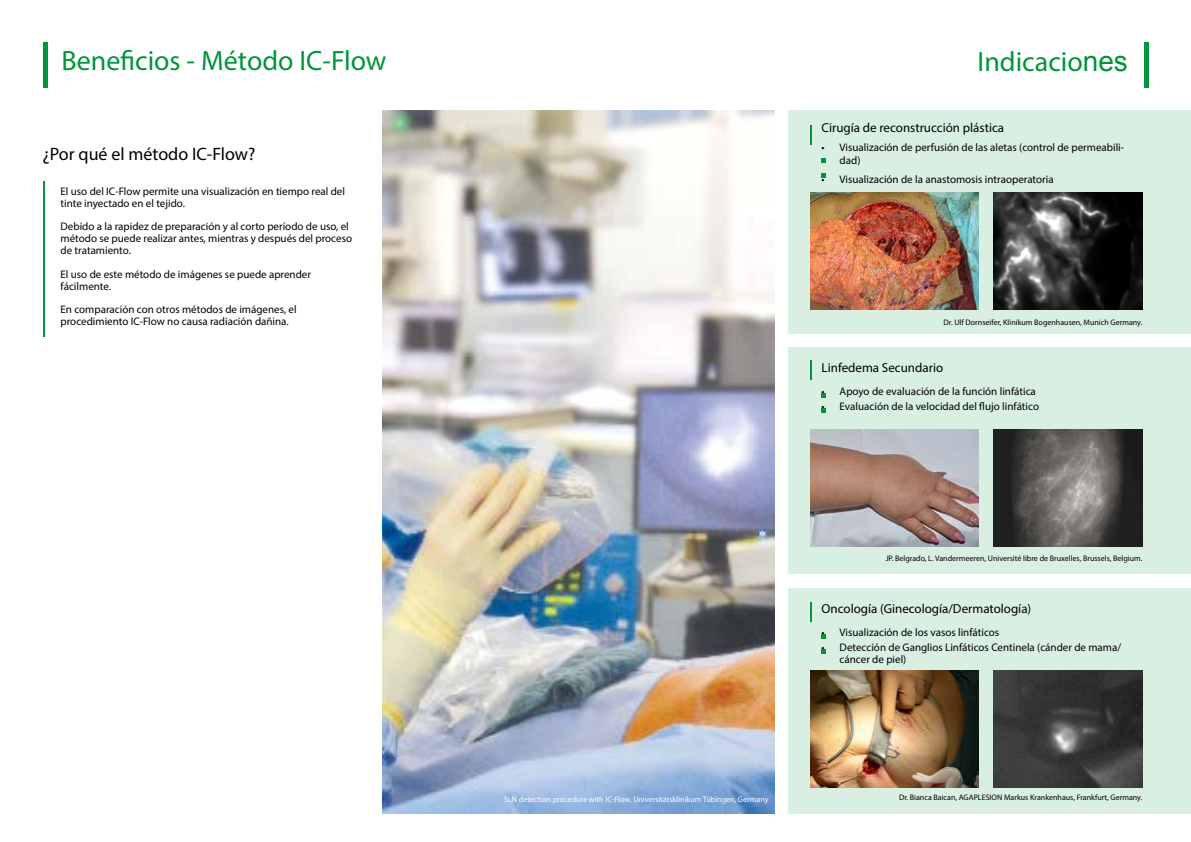
<style>
.page{position:relative;width:1191px;height:842px;background:#fff}
.page>*{position:absolute;margin:0;border:0;box-sizing:border-box;transform-origin:0 0}
.t1{font:28px "Myriad Pro";color:#00953a}
.t2{font:18px "Myriad Pro";color:#000}
.t3{font:13px "Myriad Pro";color:#000}
.t4{font:11px/12px "Myriad Pro";color:#000}
.t5{font:8px "Myriad Pro";color:#000}
.t6{font:8px "Myriad Pro";color:#fff}
.s1{font-family:"Arial"}
</style>
<div class="page">
<img style="left:383px;top:110px;width:391px;height:704px">
<div style="left:788px;top:110px;width:403px;height:224px;background:#d9efe1"></div>
<svg style="left:821px;top:158px;width:4px;height:5px"></svg>
<svg style="left:821px;top:173px;width:4px;height:5px"></svg>
<img style="left:810px;top:192px;width:168px;height:118px">
<img style="left:993px;top:192px;width:149px;height:118px">
<div style="left:788px;top:347px;width:403px;height:226px;background:#d9efe1"></div>
<hr style="left:810px;top:360px;width:2px;height:20px;background:#00953a">
<svg style="left:821px;top:393px;width:4px;height:4px"></svg>
<svg style="left:821px;top:408px;width:4px;height:4px"></svg>
<img style="left:810px;top:429px;width:168px;height:118px">
<img style="left:993px;top:429px;width:149px;height:118px">
<div style="left:788px;top:588px;width:403px;height:226px;background:#d9efe1"></div>
<hr style="left:810px;top:602px;width:2px;height:20px;background:#00953a">
<svg style="left:821px;top:634px;width:4px;height:4px"></svg>
<svg style="left:821px;top:649px;width:4px;height:4px"></svg>
<img style="left:810px;top:670px;width:168px;height:118px">
<img style="left:993px;top:670px;width:149px;height:118px">
<hr style="left:43px;top:43px;width:4px;height:45px;background:#00953a">
<div style="left:1144px;top:43px;width:5px;height:45px;background:#00953a"></div>
<hr style="left:810px;top:125px;width:2px;height:20px;background:#00953a">
<hr style="left:43px;top:181px;width:1px;height:156px;background:#00953a">
<h1 class="t1" style="left:62px;top:44px;width:326px">Beneficios - Método IC-Flow</h1>
<h1 class="t1" style="left:977px;top:44px;width:152px">Indicacio<span class="s1">nes</span></h1>
<h2 class="t2" style="left:43px;top:143px;width:214px">¿Por qué el método IC-Flow?</h2>
<p class="t4" style="left:61px;top:185px;width:286px">El uso del IC-Flow permite una visualización en tiempo real del tinte inyectado en el tejido.</p>
<p class="t4" style="left:61px;top:220px;width:293px">Debido a la rapidez de preparación y al corto período de uso, el método se puede realizar antes, mientras y después del proceso de tratamiento.</p>
<p class="t4" style="left:61px;top:268px;width:252px">El uso de este método de imágenes se puede aprender fácilmente.</p>
<p class="t4" style="left:61px;top:303px;width:238px">En comparación con otros métodos de imágenes, el procedimiento IC-Flow no causa radiación dañina.</p>
<p class="t3" style="left:821px;top:119px;width:184px">Cirugía de reconstrucción plástica</p>
<p class="t4" style="left:839px;top:140px;width:286px;line-height:13.2px;text-indent:-18px">• Visualización de perfusión de las aletas (control de permeabili&shy;dad)</p>
<p class="t4" style="left:821px;top:173px;width:234px">• Visualización de la anastomosis intraoperatoria</p>
<p class="t5" style="left:943px;top:317px;width:200px">Dr. Ulf Dornseifer, Klinikum Bogenhausen, Munich Germany.</p>
<p class="t3" style="left:821px;top:360px;width:123px">Linfedema Secundario</p>
<p class="t4" style="left:821px;top:386px;width:216px">• Apoyo de evaluación de la función linfática</p>
<p class="t4" style="left:821px;top:400px;width:219px">• Evaluación de la velocidad del flujo linfático</p>
<p class="t5" style="left:885px;top:553px;width:258px">JP. Belgrado, L. Vandermeeren, Université libre de Bruxelles, Brussels, Belgium.</p>
<p class="t3" style="left:821px;top:601px;width:211px">Oncología (Ginecología/Dermatología)</p>
<p class="t4" style="left:821px;top:627px;width:179px">• Visualización de los vasos linfáticos</p>
<p class="t4" style="left:839px;top:641px;width:283px;text-indent:-18px">• Detección de Ganglios Linfáticos Centinela (cánder de mama/ cáncer de piel)</p>
<p class="t6" style="left:504px;top:795px;width:266px">SLN detection procedure with IC-Flow, Universitätsklinikum Tübingen, Germany</p>
<p class="t5" style="left:899px;top:792px;width:245px">Dr. Bianca Baican, AGAPLESION Markus Krankenhaus, Frankfurt, Germany.</p>
</div>
